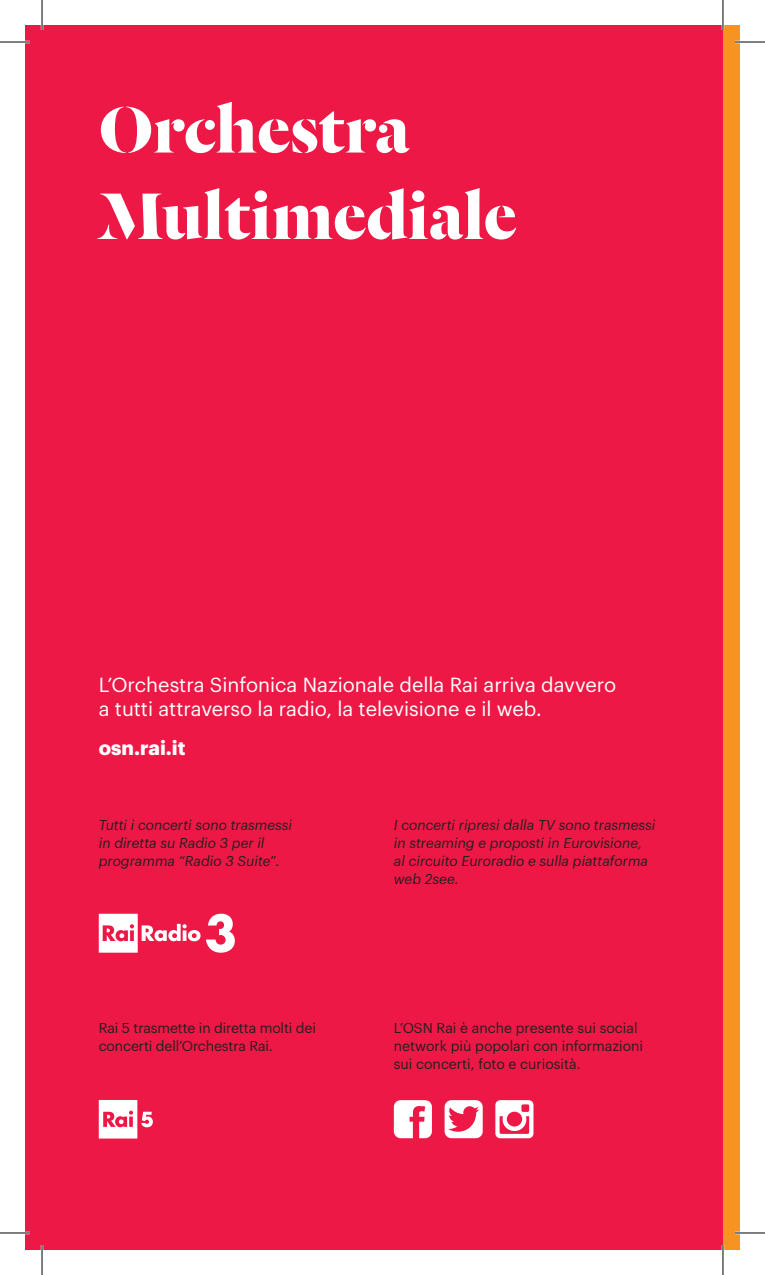
<style>
.page{position:relative;width:765px;height:1275px;background:#fff}
.page>*{position:absolute;margin:0;border:0;box-sizing:border-box;transform-origin:0 0}
.t1{font:700 72px/86.4px "Dala Floda";color:#fff}
.t2{font:20px/24px "Graphik";color:#fff}
.t3{font:700 20px "Graphik";color:#fff}
.t4{font:italic 14px/18px "Graphik";color:#231f20}
.t5{font:14px/18px "Graphik";color:#231f20}
</style>
<div class="page">
<div style="left:722px;top:25px;width:17px;height:1225px;background:#f79320"></div>
<div style="left:25px;top:25px;width:697px;height:1225px;background:#ed1845"></div>
<svg style="left:393px;top:1100px;width:39px;height:38px"></svg>
<svg style="left:444px;top:1100px;width:38px;height:38px"></svg>
<svg style="left:495px;top:1100px;width:38px;height:38px"></svg>
<svg style="left:99px;top:913px;width:101px;height:39px"></svg>
<svg style="left:206px;top:913px;width:29px;height:39px"></svg>
<svg style="left:99px;top:1100px;width:54px;height:38px"></svg>
<hr style="left:0;top:41px;width:30px;height:2px;background:#fff">
<hr style="left:734px;top:41px;width:30px;height:2px;background:#fff">
<hr style="left:0;top:1231px;width:30px;height:3px;background:#fff">
<hr style="left:734px;top:1231px;width:30px;height:3px;background:#fff">
<hr style="left:41px;top:0;width:2px;height:30px;background:#fff">
<hr style="left:41px;top:1245px;width:2px;height:30px;background:#fff">
<hr style="left:721px;top:0;width:3px;height:30px;background:#fff">
<hr style="left:721px;top:1245px;width:3px;height:30px;background:#fff">
<hr style="left:0;top:42px;width:30px;height:1px;background:#000">
<hr style="left:734px;top:42px;width:30px;height:1px;background:#000">
<hr style="left:0;top:1232px;width:30px;height:1px;background:#000">
<hr style="left:734px;top:1232px;width:30px;height:1px;background:#000">
<hr style="left:42px;top:0;width:1px;height:30px;background:#000">
<hr style="left:42px;top:1245px;width:1px;height:30px;background:#000">
<hr style="left:722px;top:0;width:1px;height:30px;background:#000">
<hr style="left:722px;top:1245px;width:1px;height:30px;background:#000">
<h1 class="t1" style="left:99px;top:84px;width:419px">Orchestra<br>Multimediale</h1>
<h2 class="t2" style="left:99px;top:671px;width:518px">L’Orchestra Sinfonica Nazionale della Rai arriva davvero a tutti attraverso la radio, la televisione e il web.</h2>
<h2 class="t3" style="left:99px;top:732px;width:88px">osn.rai.it</h2>
<p class="t4" style="left:99px;top:815px;width:195px">Tutti i concerti sono trasmessi in diretta su Radio 3 per il programma “Radio 3 Suite”.</p>
<p class="t5" style="left:99px;top:1018px;width:219px">Rai 5 trasmette in diretta molti dei concerti dell’Orchestra Rai.</p>
<p class="t4" style="left:393px;top:815px;width:263px">I concerti ripresi dalla TV sono trasmessi in streaming e proposti in Eurovisione, al circuito Euroradio e sulla piattaforma web 2see.</p>
<p class="t5" style="left:393px;top:1018px;width:251px">L’OSN Rai è anche presente sui social network più popolari con informazioni sui concerti, foto e curiosità.</p>
</div>
